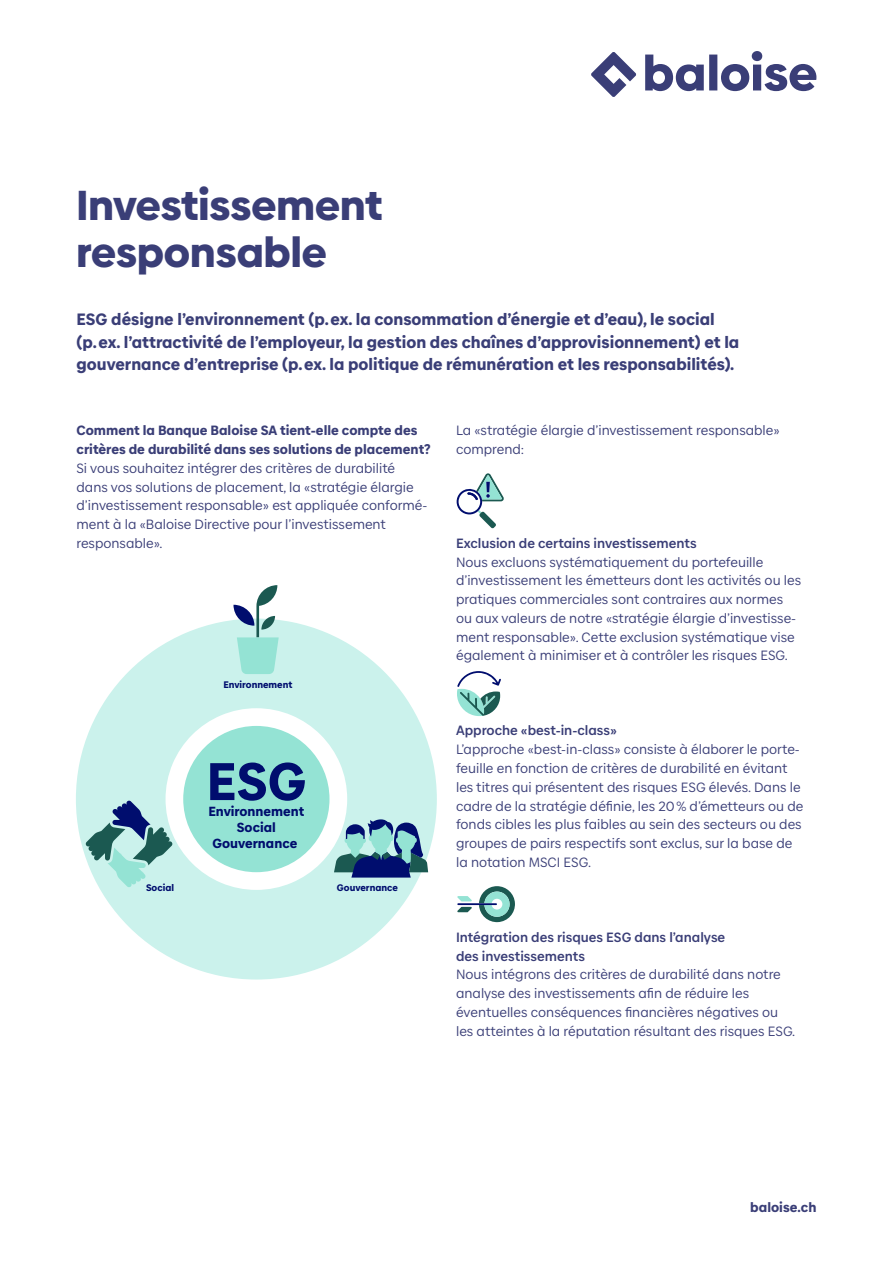
<style>
.page{position:relative;width:893px;height:1263px;background:#fff}
.page>*{position:absolute;margin:0;border:0;box-sizing:border-box;transform-origin:0 0}
.t1{font:900 53.1px "Baloise Create Text";color:#000d6e}
.Headline_28{font:900 42px "Baloise Create Headline";color:#3a3e77}
.Copy_9{font:900 16.5px/22.5px "Baloise Create Text";color:#3a3e77}
.Copy_9-2{font:13.5px/18.8px "Baloise Create Text";color:#3a3e77}
.Copy_9-3{font:700 13.5px/18.8px "Baloise Create Text";color:#3a3e77}
.Copy_9-4{font:900 13.5px/18.8px "Baloise Create Text";color:#3a3e77}
.URL_9{font:900 13.5px "Baloise Create Text";color:#3a3e77}
.t2{font:900 13.35px/15.9px "Baloise Create Text";color:#000d6e;text-align:center}
.t3{font:900 9.6px "Baloise Create Text";color:#000d6e}
</style>
<div class="page">
<svg style="left:76px;top:620px;width:361px;height:359px;fill:#cbf2ec"></svg>
<div style="left:183px;top:726px;width:146px;height:146px;background:#94e3d4;border-radius:50%"></div>
<svg style="left:334px;top:819px;width:94px;height:58px;background:#668ea8"></svg>
<svg style="left:233px;top:585px;width:46px;height:89px"></svg>
<svg style="left:86px;top:800px;width:87px;height:87px;background:#93bec1"></svg>
<svg style="left:456px;top:473px;width:48px;height:55px"></svg>
<svg style="left:457px;top:671px;width:44px;height:45px"></svg>
<svg style="left:479px;top:886px;width:36px;height:37px"></svg>
<hr style="left:457px;top:903px;width:40px;height:2px;background:#000d6e">
<svg style="left:457px;top:896px;width:15px;height:5px"></svg>
<svg style="left:457px;top:907px;width:15px;height:5px"></svg>
<svg style="left:591px;top:51px;width:225px;height:46px"></svg>
<p class="Headline_28" style="left:77px;top:171px;width:307px">Investissement</p>
<p class="Headline_28" style="left:77px;top:218px;width:252px">responsable</p>
<p class="Copy_9" style="left:77px;top:308px;width:664px">ESG désigne l’environnement (p.ex. la consommation d’énergie et d’eau), le social (p.ex. l’attractivité de l’employeur, la gestion des chaînes d’approvisionnement) et la</p>
<p class="Copy_9" style="left:77px;top:353px;width:659px">gouvernance d’entreprise (p.ex. la politique de rémunération et les responsabilités).</p>
<p class="Copy_9-4" style="left:77px;top:421px;width:356px">Comment la Banque Baloise SA tient-elle compte des critères de durabilité dans ses solutions de placement?</p>
<p class="Copy_9-2" style="left:77px;top:459px;width:352px">Si vous souhaitez intégrer des critères de durabilité dans vos solutions de placement, la «stratégie élargie d’investissement responsable» est appliquée conformé&shy;ment à la «Baloise Directive pour l’investissement responsable».</p>
<p class="t3" style="left:223px;top:677px;width:71px">Environnement</p>
<p class="t1" style="left:206px;top:744px;width:102px">ESG</p>
<p class="t2" style="left:208px;top:803px;width:98px">Environnement<br>Social<br>Gouvernance</p>
<p class="t3" style="left:146px;top:881px;width:29px">Social</p>
<p class="t3" style="left:337px;top:881px;width:63px">Gouvernance</p>
<p class="Copy_9-2" style="left:456px;top:421px;width:325px">La «stratégie élargie d’investissement responsable» comprend:</p>
<p class="Copy_9-3" style="left:456px;top:534px;width:242px">Exclusion de certains investissements</p>
<p class="Copy_9-2" style="left:456px;top:552px;width:347px">Nous excluons systématiquement du portefeuille d’investissement les émetteurs dont les activités ou les pratiques commerciales sont contraires aux normes ou aux valeurs de notre «stratégie élargie d’investisse&shy;ment responsable». Cette exclusion systématique vise également à minimiser et à contrôler les risques ESG.</p>
<p class="Copy_9-3" style="left:456px;top:721px;width:162px">Approche «best-in-class»</p>
<p class="Copy_9-2" style="left:456px;top:740px;width:349px">L’approche «best-in-class» consiste à élaborer le porte&shy;feuille en fonction de critères de durabilité en évitant les titres qui présentent des risques ESG élevés. Dans le cadre de la stratégie définie, les 20% d’émetteurs ou de fonds cibles les plus faibles au sein des secteurs ou des groupes de pairs respectifs sont exclus, sur la base de la notation MSCI ESG.</p>
<p class="Copy_9-3" style="left:456px;top:927px;width:271px">Intégration des risques ESG dans l’analyse des investissements</p>
<p class="Copy_9-2" style="left:456px;top:965px;width:341px">Nous intégrons des critères de durabilité dans notre analyse des investissements afin de réduire les éventuelles conséquences financières négatives ou les atteintes à la réputation résultant des risques ESG.</p>
<p class="URL_9" style="left:750px;top:1198px;width:68px">baloise.ch</p>
</div>
